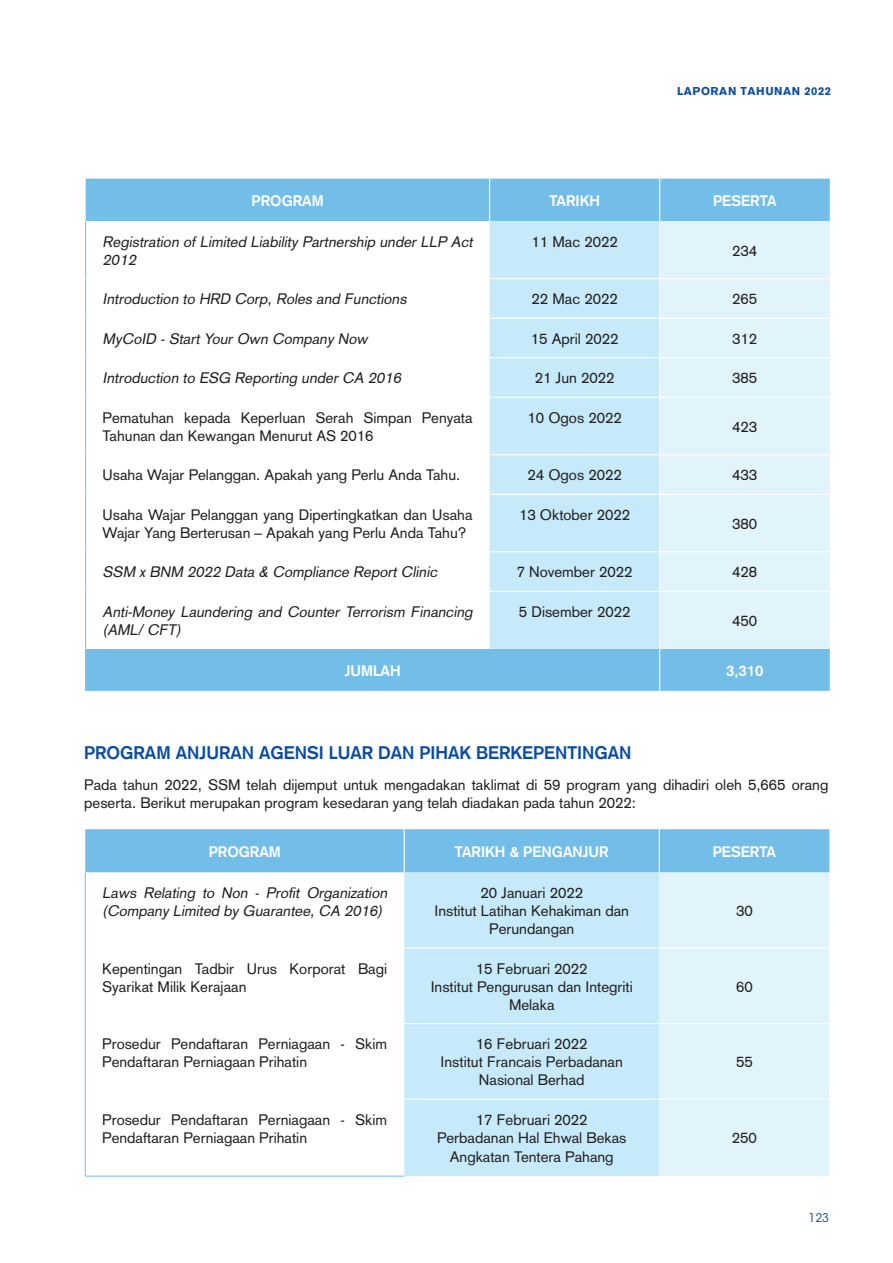
<style>
.page{position:relative;width:893px;height:1263px;background:#fff}
.page>*{position:absolute;margin:0;border:0;box-sizing:border-box;transform-origin:0 0}
.t1{font:700 18px "Akzidenz Grotesk";color:#0d4da1}
.t2{font:15px/18px "Akzidenz Grotesk";color:#231f20}
.t3{font:italic 15px/18px "Akzidenz Grotesk";color:#231f20}
.t4{font:700 15px "Akzidenz Grotesk";color:#fff}
.t5{font:12px "ITC Avant Garde Std";color:#0d4da1}
.t6{font:900 11.25px "Akzidenz Grotesk";letter-spacing:.05em;color:#0d4da1}
</style>
<div class="page">
<div style="left:86px;top:179px;width:744px;height:512px;background:#73bde9"></div>
<svg style="left:86px;top:221px;width:404px;height:428px"></svg>
<div style="left:490px;top:221px;width:169px;height:428px;background:#c6eafa"></div>
<div style="left:660px;top:221px;width:170px;height:428px;background:#e1f4fc"></div>
<hr style="left:659px;top:179px;width:1px;height:42px;background:#fff">
<hr style="left:659px;top:221px;width:1px;height:57px;background:#fff">
<hr style="left:660px;top:278px;width:170px;height:1px;background:#fff">
<hr style="left:659px;top:279px;width:1px;height:39px;background:#fff">
<hr style="left:660px;top:318px;width:170px;height:1px;background:#fff">
<hr style="left:659px;top:319px;width:1px;height:38px;background:#fff">
<hr style="left:660px;top:357px;width:170px;height:1px;background:#fff">
<hr style="left:659px;top:358px;width:1px;height:39px;background:#fff">
<hr style="left:660px;top:397px;width:170px;height:1px;background:#fff">
<hr style="left:659px;top:398px;width:1px;height:56px;background:#fff">
<hr style="left:660px;top:454px;width:170px;height:1px;background:#fff">
<hr style="left:659px;top:455px;width:1px;height:39px;background:#fff">
<hr style="left:659px;top:495px;width:1px;height:56px;background:#fff">
<hr style="left:660px;top:494px;width:170px;height:1px;background:#fff">
<hr style="left:660px;top:551px;width:170px;height:1px;background:#fff">
<hr style="left:659px;top:552px;width:1px;height:39px;background:#fff">
<hr style="left:660px;top:591px;width:170px;height:1px;background:#fff">
<hr style="left:659px;top:592px;width:1px;height:57px;background:#fff">
<hr style="left:490px;top:278px;width:170px;height:1px;background:#fff">
<hr style="left:490px;top:318px;width:170px;height:1px;background:#fff">
<hr style="left:490px;top:357px;width:170px;height:1px;background:#fff">
<hr style="left:490px;top:397px;width:170px;height:1px;background:#fff">
<hr style="left:490px;top:454px;width:170px;height:1px;background:#fff">
<hr style="left:490px;top:494px;width:170px;height:1px;background:#fff">
<hr style="left:490px;top:551px;width:170px;height:1px;background:#fff">
<hr style="left:490px;top:591px;width:170px;height:1px;background:#fff">
<hr style="left:489px;top:179px;width:1px;height:42px;background:#fff">
<hr style="left:659px;top:649px;width:1px;height:42px;background:#fff">
<hr style="left:85px;top:221px;width:1px;height:58px;background:#73bde9">
<hr style="left:85px;top:279px;width:1px;height:39px;background:#73bde9">
<hr style="left:85px;top:318px;width:1px;height:40px;background:#73bde9">
<hr style="left:85px;top:358px;width:1px;height:39px;background:#73bde9">
<hr style="left:85px;top:397px;width:1px;height:58px;background:#73bde9">
<hr style="left:85px;top:455px;width:1px;height:39px;background:#73bde9">
<hr style="left:85px;top:494px;width:1px;height:58px;background:#73bde9">
<hr style="left:85px;top:552px;width:1px;height:39px;background:#73bde9">
<hr style="left:85px;top:591px;width:1px;height:58px;background:#73bde9">
<hr style="left:86px;top:278px;width:404px;height:1px;background:#fff">
<hr style="left:86px;top:318px;width:404px;height:1px;background:#fff">
<hr style="left:86px;top:357px;width:404px;height:1px;background:#fff">
<hr style="left:86px;top:397px;width:404px;height:1px;background:#fff">
<hr style="left:86px;top:454px;width:404px;height:1px;background:#fff">
<hr style="left:86px;top:494px;width:404px;height:1px;background:#fff">
<hr style="left:86px;top:551px;width:404px;height:1px;background:#fff">
<hr style="left:86px;top:591px;width:404px;height:1px;background:#fff">
<hr style="left:85px;top:649px;width:1px;height:42px;background:#73bde9">
<div style="left:85px;top:829px;width:744px;height:43px;background:#73bde9"></div>
<svg style="left:86px;top:872px;width:318px;height:304px"></svg>
<div style="left:404px;top:872px;width:255px;height:304px;background:#c6eafa"></div>
<div style="left:659px;top:872px;width:170px;height:304px;background:#e1f4fc"></div>
<hr style="left:85px;top:872px;width:1px;height:76px;background:#73bde9">
<hr style="left:85px;top:948px;width:1px;height:75px;background:#73bde9">
<hr style="left:85px;top:1023px;width:1px;height:76px;background:#73bde9">
<hr style="left:85px;top:1099px;width:1px;height:77px;background:#73bde9">
<hr style="left:85px;top:1176px;width:319px;height:1px;background:#73bde9">
<hr style="left:404px;top:829px;width:1px;height:43px;background:#fff">
<hr style="left:659px;top:829px;width:1px;height:43px;background:#fff">
<hr style="left:404px;top:947px;width:255px;height:1px;background:#fff">
<hr style="left:659px;top:947px;width:170px;height:1px;background:#fff">
<hr style="left:404px;top:1023px;width:255px;height:1px;background:#fff">
<hr style="left:659px;top:1023px;width:170px;height:1px;background:#fff">
<hr style="left:85px;top:947px;width:319px;height:1px;background:#fff">
<hr style="left:85px;top:1023px;width:319px;height:1px;background:#fff">
<hr style="left:85px;top:1098px;width:319px;height:2px;background:#fff">
<hr style="left:404px;top:1098px;width:255px;height:2px;background:#fff">
<hr style="left:659px;top:1098px;width:170px;height:2px;background:#fff">
<p class="t6" style="left:677px;top:84px;width:156px">LAPORAN TAHUNAN 2022</p>
<p class="t4" style="left:252px;top:195px;width:73px">PROGRAM</p>
<p class="t4" style="left:549px;top:195px;width:52px">TARIKH</p>
<p class="t4" style="left:713px;top:195px;width:65px">PESERTA</p>
<p class="t3" style="left:103px;top:234px;width:374px">Registration of Limited Liability Partnership under LLP Act<br>2012</p>
<p class="t2" style="left:532px;top:234px;width:88px">11 Mac 2022</p>
<p class="t2" style="left:732px;top:243px;width:27px">234</p>
<p class="t3" style="left:103px;top:291px;width:308px">Introduction to HRD Corp, Roles and Functions</p>
<p class="t2" style="left:532px;top:291px;width:88px">22 Mac 2022</p>
<p class="t2" style="left:732px;top:291px;width:27px">265</p>
<p class="t3" style="left:103px;top:331px;width:269px">MyCoID - Start Your Own Company Now</p>
<p class="t2" style="left:531px;top:331px;width:89px">15 April 2022</p>
<p class="t2" style="left:732px;top:331px;width:27px">312</p>
<p class="t3" style="left:103px;top:370px;width:302px">Introduction to ESG Reporting under CA 2016</p>
<p class="t2" style="left:535px;top:370px;width:81px">21 Jun 2022</p>
<p class="t2" style="left:732px;top:370px;width:27px">385</p>
<p class="t2" style="left:103px;top:410px;width:371px">Pematuhan kepada Keperluan Serah Simpan Penyata<br>Tahunan dan Kewangan Menurut AS 2016</p>
<p class="t2" style="left:528px;top:410px;width:96px">10 Ogos 2022</p>
<p class="t2" style="left:732px;top:419px;width:27px">423</p>
<p class="t2" style="left:103px;top:468px;width:359px">Usaha Wajar Pelanggan. Apakah yang Perlu Anda Tahu.</p>
<p class="t2" style="left:528px;top:468px;width:96px">24 Ogos 2022</p>
<p class="t2" style="left:732px;top:468px;width:27px">433</p>
<p class="t2" style="left:103px;top:507px;width:371px">Usaha Wajar Pelanggan yang Dipertingkatkan dan Usaha<br>Wajar Yang Berterusan – Apakah yang Perlu Anda Tahu?</p>
<p class="t2" style="left:519px;top:507px;width:113px">13 Oktober 2022</p>
<p class="t2" style="left:732px;top:516px;width:27px">380</p>
<p class="t3" style="left:103px;top:565px;width:339px">SSM x BNM 2022 Data &amp; Compliance Report Clinic</p>
<p class="t2" style="left:517px;top:565px;width:117px">7 November 2022</p>
<p class="t2" style="left:732px;top:565px;width:27px">428</p>
<p class="t3" style="left:103px;top:604px;width:374px">Anti-Money Laundering and Counter Terrorism Financing (AML/ CFT)</p>
<p class="t2" style="left:519px;top:604px;width:113px">5 Disember 2022</p>
<p class="t2" style="left:732px;top:613px;width:27px">450</p>
<p class="t4" style="left:345px;top:665px;width:57px">JUMLAH</p>
<p class="t4" style="left:726px;top:665px;width:39px">3,310</p>
<p class="t1" style="left:84px;top:746px;width:549px">PROGRAM ANJURAN AGENSI LUAR DAN PIHAK BERKEPENTINGAN</p>
<p class="t2" style="left:84px;top:777px;width:746px">Pada tahun 2022, SSM telah dijemput untuk mengadakan taklimat di 59 program yang dihadiri oleh 5,665 orang peserta. Berikut merupakan program kesedaran yang telah diadakan pada tahun 2022:</p>
<p class="t4" style="left:209px;top:845px;width:73px">PROGRAM</p>
<p class="t4" style="left:455px;top:845px;width:155px">TARIKH &amp; PENGANJUR</p>
<p class="t4" style="left:713px;top:845px;width:65px">PESERTA</p>
<p class="t3" style="left:102px;top:885px;width:289px">Laws Relating to Non - Profit Organization (Company Limited by Guarantee, CA 2016)</p>
<p class="t2" style="left:434px;top:885px;width:196px;text-align:center">20 Januari 2022<br>Institut Latihan Kehakiman dan<br>Perundangan</p>
<p class="t2" style="left:736px;top:903px;width:18px">30</p>
<p class="t2" style="left:102px;top:961px;width:286px">Kepentingan Tadbir Urus Korporat Bagi<br>Syarikat Milik Kerajaan</p>
<p class="t2" style="left:431px;top:961px;width:204px;text-align:center">15 Februari 2022<br>Institut Pengurusan dan Integriti<br>Melaka</p>
<p class="t2" style="left:102px;top:1036px;width:286px">Prosedur Pendaftaran Perniagaan - Skim<br>Pendaftaran Perniagaan Prihatin</p>
<p class="t2" style="left:441px;top:1036px;width:184px;text-align:center">16 Februari 2022<br>Institut Francais Perbadanan<br>Nasional Berhad</p>
<p class="t2" style="left:102px;top:1111px;width:286px;line-height:18.8px">Prosedur Pendaftaran Perniagaan - Skim<br>Pendaftaran Perniagaan Prihatin</p>
<p class="t2" style="left:437px;top:1111px;width:191px;line-height:18.8px;text-align:center">17 Februari 2022<br>Perbadanan Hal Ehwal Bekas<br>Angkatan Tentera Pahang</p>
<p class="t2" style="left:736px;top:979px;width:18px">60</p>
<p class="t2" style="left:736px;top:1054px;width:18px">55</p>
<p class="t2" style="left:732px;top:1131px;width:27px">250</p>
<p class="t5" style="left:808px;top:1211px;width:22px">123</p>
</div>
